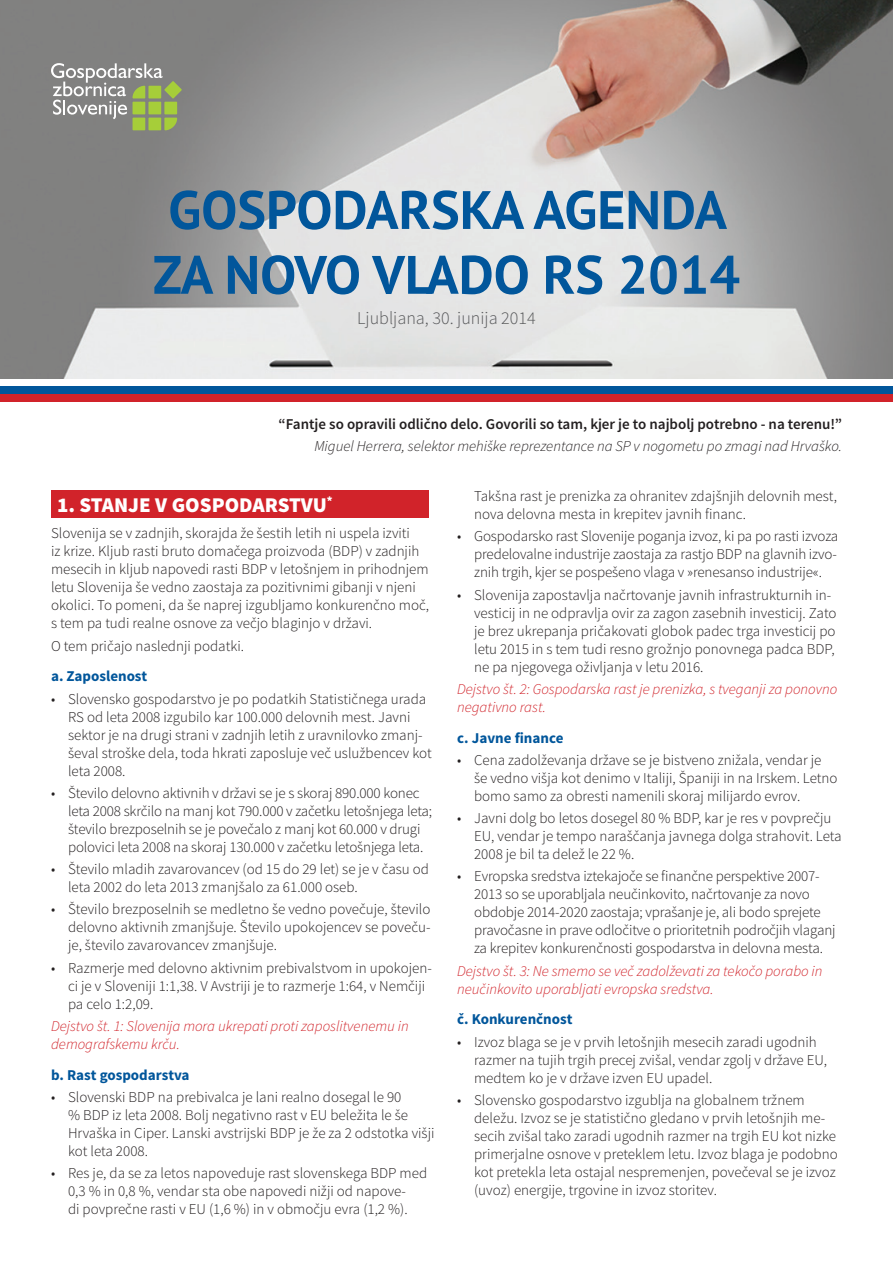
<style>
.page{position:relative;width:893px;height:1263px;background:#fff}
.page>*{position:absolute;margin:0;border:0;box-sizing:border-box;transform-origin:0 0}
.t1{font:700 54px/64.8px "PT Sans";color:#01569b}
.t2{font:900 21px "Source Sans Pro";color:#fff}
.t3{font:300 18px "Source Sans Pro";color:#57585a}
.t4{font:300 15px/18px "Source Sans Pro";color:#231f20}
.t5{font:italic 300 15px/18px "Source Sans Pro";color:#d1232a}
.t6{font:600 15px "Source Sans Pro";color:#231f20}
.t7{font:italic 300 15px "Source Sans Pro";color:#231f20}
.t8{font:700 15px "Source Sans Pro";color:#01569b}
</style>
<div class="page">
<img style="left:0;top:0;width:893px;height:378px">
<div style="left:51px;top:490px;width:378px;height:28px;background:#d1232a"></div>
<div style="left:148px;top:118px;width:13px;height:12px;background:#a6ce39"></div>
<div style="left:164px;top:118px;width:13px;height:12px;background:#a6ce39"></div>
<div style="left:133px;top:118px;width:12px;height:12px;background:#a6ce39"></div>
<svg style="left:164px;top:81px;width:18px;height:18px"></svg>
<div style="left:164px;top:102px;width:13px;height:12px;background:#a6ce39"></div>
<svg style="left:51px;top:63px;width:112px;height:56px;background:#9da191"></svg>
<div style="left:0;top:386px;width:893px;height:8px;background:#01569b"></div>
<div style="left:0;top:394px;width:893px;height:8px;background:#d1232a"></div>
<h1 class="t1" style="left:153px;top:176px;width:589px">GOSPODARSKA AGENDA<br>ZA NOVO VLADO RS 2014</h1>
<p class="t3" style="left:357px;top:307px;width:180px">Ljubljana, 30. junija 2014</p>
<p class="t6" style="left:279px;top:415px;width:565px">“Fantje so opravili odlično delo. Govorili so tam, kjer je to najbolj potrebno - na terenu!”</p>
<p class="t7" style="left:314px;top:437px;width:529px">Miguel Herrera, selektor mehiške reprezentance na SP v nogometu po zmagi nad Hrvaško.</p>
<h2 class="t2" style="left:57px;top:491px;width:277px">1. STANJE V GOSPODARSTVU<sup>*</sup></h2>
<p class="t4" style="left:51px;top:524px;width:380px">Slovenija se v zadnjih, skorajda že šestih letih ni uspela izviti<br>iz krize. Kljub rasti bruto domačega proizvoda (BDP) v zadnjih mesecih in kljub napovedi rasti BDP v letošnjem in prihodnjem letu Slovenija še vedno zaostaja za pozitivnimi gibanji v njeni okolici. To pomeni, da še naprej izgubljamo konkurenčno moč, s tem pa tudi realne osnove za večjo blaginjo v državi.</p>
<p class="t4" style="left:51px;top:637px;width:195px">O tem pričajo naslednji podatki.</p>
<p class="t8" style="left:51px;top:667px;width:98px">a. Zaposlenost</p>
<p class="t4" style="left:68px;top:690px;width:365px;text-indent:-17px">• Slovensko gospodarstvo je po podatkih Statističnega urada RS od leta 2008 izgubilo kar 100.000 delovnih mest. Javni sektor je na drugi strani v zadnjih letih z uravnilovko zmanj&shy;ševal stroške dela, toda hkrati zaposluje več uslužbencev kot leta 2008.</p>
<p class="t4" style="left:68px;top:784px;width:366px;text-indent:-17px">• Število delovno aktivnih v državi se je s skoraj 890.000 konec leta 2008 skrčilo na manj kot 790.000 v začetku letošnjega leta; število brezposelnih se je povečalo z manj kot 60.000 v drugi polovici leta 2008 na skoraj 130.000 v začetku letošnjega leta.</p>
<p class="t4" style="left:68px;top:860px;width:362px;text-indent:-17px">• Število mladih zavarovancev (od 15 do 29 let) se je v času od leta 2002 do leta 2013 zmanjšalo za 61.000 oseb.</p>
<p class="t4" style="left:68px;top:900px;width:364px;text-align:justify;text-indent:-17px">• Število brezposelnih se medletno še vedno povečuje, število delovno aktivnih zmanjšuje. Število upokojencev se poveču&shy;je, število zavarovancev zmanjšuje.</p>
<p class="t4" style="left:68px;top:959px;width:365px;text-indent:-17px">• Razmerje med delovno aktivnim prebivalstvom in upokojen&shy;ci je v Sloveniji 1:1,38. V Avstriji je to razmerje 1:64, v Nemčiji pa celo 1:2,09.</p>
<p class="t5" style="left:51px;top:1017px;width:359px">Dejstvo št. 1: Slovenija mora ukrepati proti zaposlitvenemu in demografskemu krču.</p>
<p class="t8" style="left:51px;top:1065px;width:140px">b. Rast gospodarstva</p>
<p class="t4" style="left:68px;top:1088px;width:368px;text-indent:-17px">• Slovenski BDP na prebivalca je lani realno dosegal le 90<br>% BDP iz leta 2008. Bolj negativno rast v EU beležita le še Hrvaška in Ciper. Lanski avstrijski BDP je že za 2 odstotka višji kot leta 2008.</p>
<p class="t4" style="left:51px;top:1164px;width:378px;text-align:center">• Res je, da se za letos napoveduje rast slovenskega BDP med<br>0,3 % in 0,8 %, vendar sta obe napovedi nižji od napove-<br>di povprečne rasti v EU (1,6 %) in v območju evra (1,2 %).</p>
<p class="t4" style="left:474px;top:487px;width:364px">Takšna rast je prenizka za ohranitev zdajšnjih delovnih mest, nova delovna mesta in krepitev javnih financ.</p>
<p class="t4" style="left:474px;top:527px;width:366px;text-align:justify;text-indent:-17px">• Gospodarsko rast Slovenije poganja izvoz, ki pa po rasti izvoza predelovalne industrije zaostaja za rastjo BDP na glavnih izvo&shy;znih trgih, kjer se pospešeno vlaga v »renesanso industrije«.</p>
<p class="t4" style="left:474px;top:586px;width:364px;text-indent:-17px">• Slovenija zapostavlja načrtovanje javnih infrastrukturnih in&shy;vesticij in ne odpravlja ovir za zagon zasebnih investicij. Zato je brez ukrepanja pričakovati globok padec trga investicij po letu 2015 in s tem tudi resno grožnjo ponovnega padca BDP, ne pa njegovega oživljanja v letu 2016.</p>
<p class="t5" style="left:457px;top:680px;width:382px">Dejstvo št. 2: Gospodarska rast je prenizka, s tveganji za ponovno negativno rast.</p>
<p class="t8" style="left:457px;top:728px;width:108px">c. Javne finance</p>
<p class="t4" style="left:474px;top:751px;width:365px;text-indent:-17px">• Cena zadolževanja države se je bistveno znižala, vendar je še vedno višja kot denimo v Italiji, Španiji in na Irskem. Letno bomo samo za obresti namenili skoraj milijardo evrov.</p>
<p class="t4" style="left:474px;top:809px;width:369px;text-indent:-17px">• Javni dolg bo letos dosegel 80 % BDP, kar je res v povprečju<br>EU, vendar je tempo naraščanja javnega dolga strahovit. Leta<br>2008 je bil ta delež le 22 %.</p>
<p class="t4" style="left:474px;top:867px;width:363px;text-indent:-17px">• Evropska sredstva iztekajoče se finančne perspektive 2007- 2013 so se uporabljala neučinkovito, načrtovanje za novo obdobje 2014-2020 zaostaja; vprašanje je, ali bodo sprejete pravočasne in prave odločitve o prioritetnih področjih vlaganj za krepitev konkurenčnosti gospodarstva in delovna mesta.</p>
<p class="t5" style="left:457px;top:961px;width:367px">Dejstvo št. 3: Ne smemo se več zadolževati za tekočo porabo in neučinkovito uporabljati evropska sredstva.</p>
<p class="t8" style="left:457px;top:1010px;width:117px">č. Konkurenčnost</p>
<p class="t4" style="left:474px;top:1033px;width:354px;text-indent:-17px">• Izvoz blaga se je v prvih letošnjih mesecih zaradi ugodnih razmer na tujih trgih precej zvišal, vendar zgolj v države EU, medtem ko je v države izven EU upadel.</p>
<p class="t4" style="left:474px;top:1091px;width:365px;text-indent:-17px">• Slovensko gospodarstvo izgublja na globalnem tržnem deležu. Izvoz se je statistično gledano v prvih letošnjih me&shy;secih zvišal tako zaradi ugodnih razmer na trgih EU kot nizke primerjalne osnove v preteklem letu. Izvoz blaga je podobno kot pretekla leta ostajal nespremenjen, povečeval se je izvoz (uvoz) energije, trgovine in izvoz storitev.</p>
</div>
